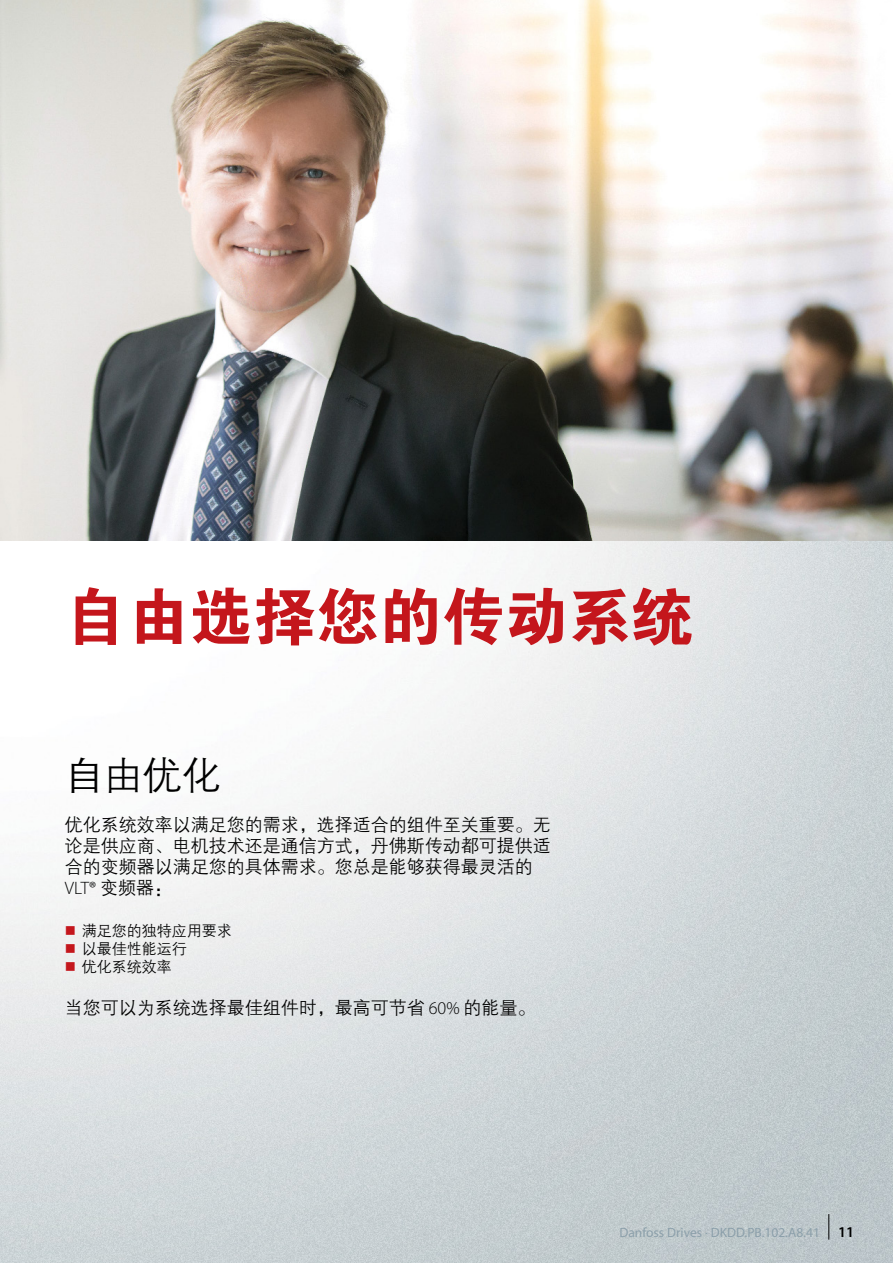
<style>
.page{position:relative;width:893px;height:1263px;background:#fff}
.page>*{position:absolute;margin:0;border:0;box-sizing:border-box;transform-origin:0 0}
.t1{font:63px "FZDHTJW GB1 0";color:#c4161c}
.t2{font:39px "FZZDXJW GB1 0";color:#000}
.t3{font:18px/21px "FZZDXJW GB1 0";color:#000;text-align:justify}
.t4{font:300 18px "Myriad Pro";color:#000}
.t5{font:15px "FZZDXJW GB1 0";color:#000}
.t6{font:13.5px "Myriad Pro";color:#8b9faa}
.s1{font-family:"FZZDXJW GB1 0";font-weight:400}
.s2{color:#c4161c}
.s3{font-family:"Myriad Pro";font-weight:300}
.s4{font-weight:600;font-size:15px;color:#000}
</style>
<div class="page">
<img style="left:0;top:540px;width:893px;height:723px">
<img style="left:0;top:0;width:893px;height:540px">
<svg style="left:828px;top:1214px;width:1px;height:25px"></svg>
<h1 class="t1" style="left:64px;top:582px;width:632px">自由选择您的传动系统</h1>
<h2 class="t2" style="left:65px;top:755px;width:157px">自由优化</h2>
<p class="t3" style="left:65px;top:815px;width:487px">优化系统效率以满足您的需求，选择适合的组件至关重要。无论是供应商、电机技术还是通信方式，丹佛斯传动都可提供适合的变频器以满足您的具体需求。您总是能够获得最灵活的</p>
<p class="t4" style="left:65px;top:878px;width:109px">VLT® <span class="s1">变频器：</span></p>
<p class="t5" style="left:65px;top:923px;width:169px"><span class="s2">■</span> 满足您的独特应用要求</p>
<p class="t5" style="left:65px;top:941px;width:124px"><span class="s2">■</span> 以最佳性能运行</p>
<p class="t5" style="left:65px;top:959px;width:109px"><span class="s2">■</span> 优化系统效率</p>
<p class="t3" style="left:65px;top:998px;width:472px">当您可以为系统选择最佳组件时，最高可节省 <span class="s3">60%</span> 的能量。</p>
<p class="t6" style="left:619px;top:1224px;width:236px">Danfoss Drives · DKDD.PB.102.A8.41 <span class="s4">11</span></p>
</div>
